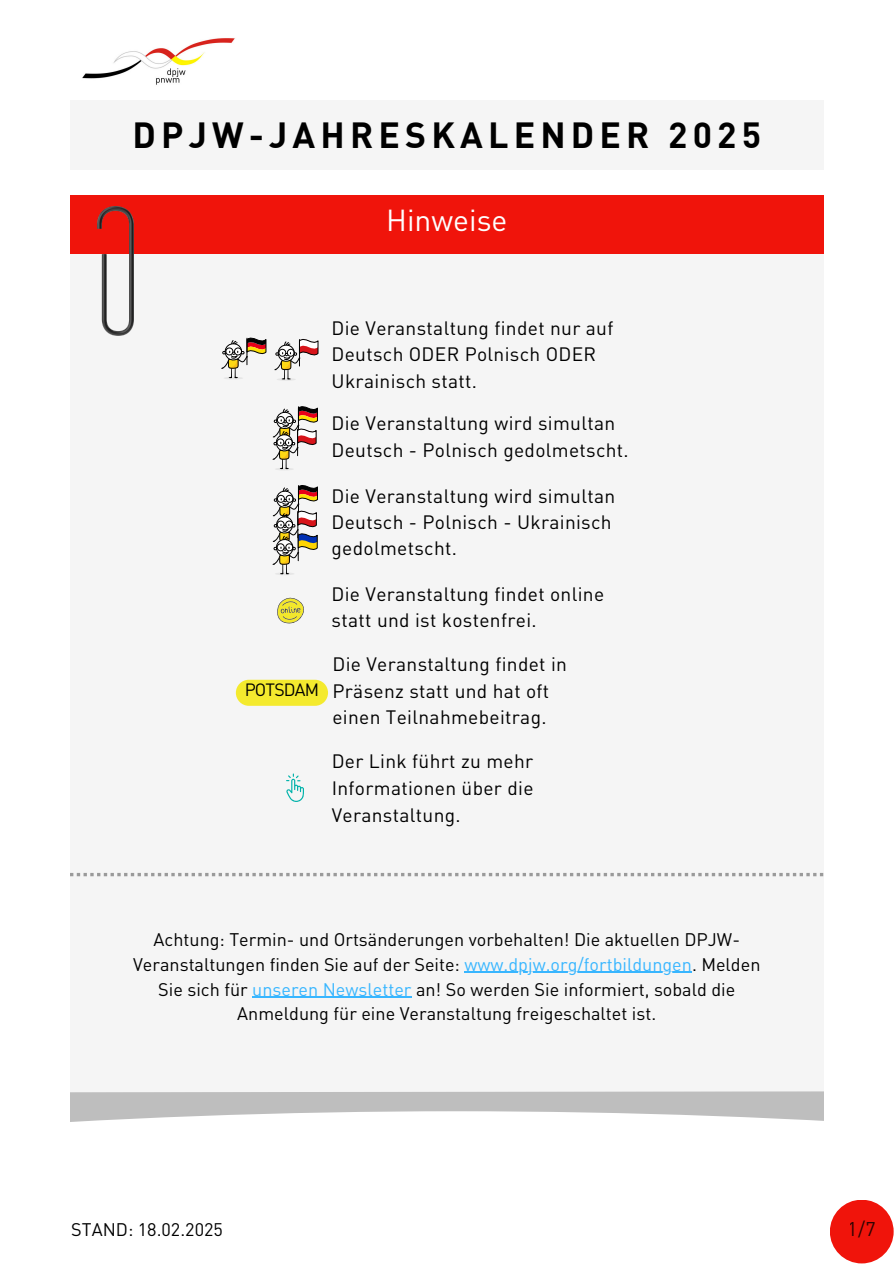
<style>
.page{position:relative;width:894px;height:1264px;background:#fff}
.page>*{position:absolute;margin:0;border:0;box-sizing:border-box;transform-origin:0 0}
.t1{font:700 35.55px "DIN Pro";letter-spacing:.145em;color:#000}
.t2{font:30px "DIN Pro";color:#fff}
.t3{font:19.65px "DIN Pro";color:#000}
.t4{font:19.2px/26.2px "DIN Pro";letter-spacing:.015em;color:#000}
.t5{font:18px/24.8px "DIN Pro";color:#000;text-align:center}
.t6{font:17.55px "DIN Pro";letter-spacing:-.045em;color:#000}
.s1{color:#38b6ff}
</style>
<div class="page">
<div style="left:829px;top:1199px;width:64px;height:64px;background:#f0140b;border-radius:50%"></div>
<img style="left:82px;top:38px;width:153px;height:47px">
<div style="left:70px;top:101px;width:753px;height:69px;background:#f5f5f5"></div>
<svg style="left:70px;top:1093px;width:753px;height:29px;fill:#bebebe"></svg>
<div style="left:70px;top:195px;width:753px;height:58px;background:#f0140b"></div>
<img style="left:98px;top:207px;width:36px;height:128px">
<svg style="left:247px;top:334px;width:19px;height:15px"></svg>
<svg style="left:247px;top:343px;width:19px;height:14px"></svg>
<hr style="left:223px;top:377px;width:20px;height:2px;background:#e6e6e6;border-radius:50%">
<svg style="left:221px;top:340px;width:27px;height:38px"></svg>
<div style="left:246px;top:334px;width:20px;height:23px;border:1px solid #000;border-radius:5px"></div>
<svg style="left:298px;top:403px;width:19px;height:14px"></svg>
<svg style="left:298px;top:411px;width:19px;height:15px"></svg>
<div style="left:298px;top:403px;width:19px;height:23px;border:1px solid #000;border-radius:5px"></div>
<svg style="left:297px;top:425px;width:19px;height:23px"></svg>
<svg style="left:297px;top:425px;width:19px;height:17px"></svg>
<hr style="left:275px;top:467px;width:19px;height:3px;background:#e6e6e6;border-radius:50%">
<svg style="left:272px;top:406px;width:27px;height:63px"></svg>
<div style="left:297px;top:425px;width:19px;height:23px;border:1px solid #000;border-radius:5px"></div>
<svg style="left:298px;top:482px;width:19px;height:14px"></svg>
<svg style="left:298px;top:490px;width:19px;height:14px"></svg>
<div style="left:298px;top:482px;width:19px;height:23px;border:1px solid #000;border-radius:5px"></div>
<svg style="left:298px;top:507px;width:18px;height:23px"></svg>
<svg style="left:298px;top:507px;width:18px;height:17px"></svg>
<div style="left:297px;top:507px;width:19px;height:23px;border:1px solid #000;border-radius:5px"></div>
<hr style="left:275px;top:572px;width:19px;height:3px;background:#e6e6e6;border-radius:50%">
<svg style="left:272px;top:485px;width:27px;height:89px"></svg>
<svg style="left:298px;top:530px;width:19px;height:23px"></svg>
<svg style="left:298px;top:530px;width:19px;height:16px"></svg>
<div style="left:298px;top:530px;width:19px;height:23px;border:1px solid #000;border-radius:5px"></div>
<svg style="left:277px;top:597px;width:27px;height:26px"></svg>
<svg style="left:286px;top:773px;width:18px;height:28px"></svg>
<svg style="left:70px;top:872px;width:753px;height:4px"></svg>
<svg style="left:236px;top:679px;width:92px;height:26px;background:#f4ea3e"></svg>
<hr style="left:464px;top:971px;width:227px;height:2px;background:#38b6ff">
<hr style="left:252px;top:996px;width:159px;height:1px;background:#38b6ff">
<svg style="left:299px;top:336px;width:19px;height:22px"></svg>
<svg style="left:299px;top:336px;width:19px;height:16px"></svg>
<hr style="left:276px;top:378px;width:20px;height:3px;background:#e6e6e6;border-radius:50%">
<svg style="left:274px;top:339px;width:26px;height:40px"></svg>
<div style="left:299px;top:336px;width:19px;height:23px;border:1px solid #000;border-radius:5px"></div>
<p class="t1" style="left:132px;top:111px;width:629px">DPJW-JAHRESKALENDER 2025</p>
<p class="t2" style="left:386px;top:208px;width:123px">Hinweise</p>
<p class="t6" style="left:245px;top:683px;width:76px">POTSDAM</p>
<h1 class="t4" style="left:331px;top:317px;width:283px">Die Veranstaltung findet nur auf<br>Deutsch ODER Polnisch ODER<br>Ukrainisch statt.</h1>
<h2 class="t4" style="left:331px;top:412px;width:298px">Die Veranstaltung wird simultan<br>Deutsch - Polnisch gedolmetscht.</h2>
<p class="t4" style="left:331px;top:484px;width:285px">Die Veranstaltung wird simultan<br>Deutsch - Polnisch - Ukrainisch gedolmetscht.</p>
<p class="t4" style="left:331px;top:583px;width:274px">Die Veranstaltung findet online statt und ist kostenfrei.</p>
<p class="t4" style="left:332px;top:653px;width:236px">Die Veranstaltung findet in<br>Präsenz statt und hat oft einen Teilnahmebeitrag.</p>
<p class="t4" style="left:331px;top:749px;width:203px;line-height:26.7px;text-align:justify">Der Link führt zu mehr Informationen über die Veranstaltung.</p>
<p class="t5" style="left:133px;top:928px;width:628px">Achtung: Termin- und Ortsänderungen vorbehalten! Die aktuellen DPJW-<br>Veranstaltungen finden Sie auf der Seite: <span class="s1">www.dpjw.org/fortbildungen</span>. Melden</p>
<p class="t5" style="left:158px;top:978px;width:578px">Sie sich für <span class="s1">unseren Newsletter</span> an! So werden Sie informiert, sobald die<br>Anmeldung für eine Veranstaltung freigeschaltet ist.</p>
<p class="t5" style="left:71px;top:1218px;width:153px">STAND: 18.02.2025</p>
<p class="t3" style="left:847px;top:1221px;width:30px">1/57</p>
</div>
